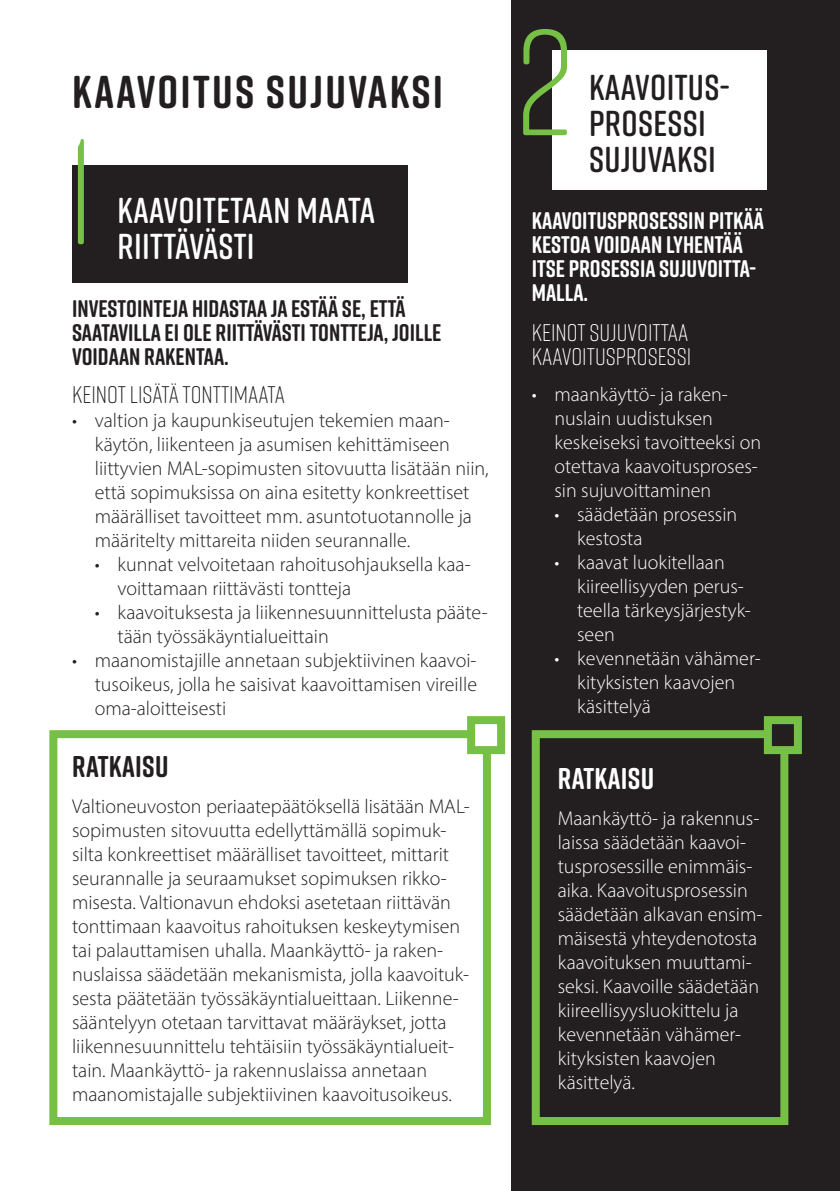
<style>
.page{position:relative;width:840px;height:1191px;background:#fff}
.page>*{position:absolute;margin:0;border:0;box-sizing:border-box;transform-origin:0 0}
.t1{font:300 150px "Rift Soft";color:#77c046}
.t2{font:700 46px "Rift Soft";letter-spacing:.05em;color:#231f20}
.t3{font:600 36px/36px "Rift Soft";letter-spacing:.01em;color:#fff}
.t4{font:600 36px/36px "Rift Soft";letter-spacing:.01em;color:#231f20}
.t5{font:700 30px "Rift Soft";letter-spacing:.01em;color:#fff}
.t6{font:700 30px "Rift Soft";letter-spacing:.01em;color:#231f20}
.t7{font:700 24px/24px "Rift Soft";color:#231f20}
.t8{font:700 24px/24px "Rift Soft";color:#fff}
.t9{font:300 24px/24px "Rift Soft";color:#fff}
.t10{font:300 24px "Rift Soft";color:#231f20}
.t11{font:300 20px/24px "Myriad Pro";color:#231f20}
.t12{font:300 20px/24px "Myriad Pro";color:#fff}
</style>
<div class="page">
<div style="left:511px;top:0;width:328px;height:1191px;background:#231f20"></div>
<div style="left:72px;top:165px;width:336px;height:117px;background:#231f20"></div>
<div style="left:552px;top:50px;width:214px;height:139px;background:#fff"></div>
<div style="left:531px;top:730px;width:257px;height:395px;border:8px solid #77c046"></div>
<div style="left:49px;top:730px;width:441px;height:395px;background:#fff;border:8px solid #77c046"></div>
<div style="left:467px;top:716px;width:38px;height:38px;background:#fff;border:8px solid #77c046"></div>
<div style="left:767px;top:720px;width:30px;height:30px;background:#231f20"></div>
<div style="left:763px;top:716px;width:38px;height:38px;border:8px solid #77c046"></div>
<h2 class="t2" style="left:72px;top:59px;width:372px">KAAVOITUS SUJUVAKSI</h2>
<h1 class="t1" style="left:66px;top:87px;width:32px">1</h1>
<h3 class="t3" style="left:117px;top:191px;width:259px">KAAVOITETAAN MAATA<br>RIITTÄVÄSTI</h3>
<p class="t7" style="left:72px;top:296px;width:371px">INVESTOINTEJA HIDASTAA JA ESTÄÄ SE, ETTÄ<br>SAATAVILLA EI OLE RIITTÄVÄSTI TONTTEJA, JOILLE<br>VOIDAAN RAKENTAA.</p>
<p class="t10" style="left:72px;top:378px;width:214px">KEINOT LISÄTÄ TONTTIMAATA</p>
<p class="t11" style="left:95px;top:408px;width:395px;text-indent:-23px">• valtion ja kaupunkiseutujen tekemien maan&shy;käytön, liikenteen ja asumisen kehittämiseen liittyvien MAL-sopimusten sitovuutta lisätään niin, että sopimuksissa on aina esitetty konkreettiset määrälliset tavoitteet mm. asuntotuotannolle ja määritelty mittareita niiden seurannalle.</p>
<p class="t11" style="left:117px;top:552px;width:354px;text-indent:-23px">• kunnat velvoitetaan rahoitusohjauksella kaa&shy;voittamaan riittävästi tontteja</p>
<p class="t11" style="left:117px;top:600px;width:371px;text-indent:-23px">• kaavoituksesta ja liikennesuunnittelusta pääte&shy;tään työssäkäyntialueittain</p>
<p class="t11" style="left:95px;top:648px;width:383px;text-align:justify;text-indent:-23px">• maanomistajille annetaan subjektiivinen kaavoi&shy;tusoikeus, jolla he saisivat kaavoittamisen vireille oma-aloitteisesti</p>
<h3 class="t6" style="left:72px;top:745px;width:98px">RATKAISU</h3>
<p class="t11" style="left:72px;top:794px;width:399px">Valtioneuvoston periaatepäätöksellä lisätään MAL&shy;sopimusten sitovuutta edellyttämällä sopimuk&shy;silta konkreettiset määrälliset tavoitteet, mittarit seurannalle ja seuraamukset sopimuksen rikko&shy;misesta. Valtionavun ehdoksi asetetaan riittävän tonttimaan kaavoitus rahoituksen keskeytymisen tai palauttamisen uhalla. Maankäyttö- ja raken&shy;nuslaissa säädetään mekanismista, jolla kaavoituk&shy;sesta päätetään työssäkäyntialueittaan. Liikenne&shy;sääntelyyn otetaan tarvittavat määräykset, jotta liikennesuunnittelu tehtäisiin työssäkäyntialueit&shy;tain. Maankäyttö- ja rakennuslaissa annetaan maanomistajalle subjektiivinen kaavoitusoikeus.</p>
<h1 class="t1" style="left:514px;top:-22px;width:61px">2</h1>
<h3 class="t4" style="left:588px;top:68px;width:142px">KAAVOITUS-<br>PROSESSI<br>SUJUVAKSI</h3>
<p class="t8" style="left:531px;top:208px;width:234px">KAAVOITUSPROSESSIN PITKÄÄ<br>KESTOA VOIDAAN LYHENTÄÄ<br>ITSE PROSESSIA SUJUVOITTA-<br>MALLA.</p>
<p class="t9" style="left:531px;top:319px;width:161px">KEINOT SUJUVOITTAA<br>KAAVOITUSPROSESSI</p>
<p class="t12" style="left:554px;top:382px;width:208px;text-indent:-23px">• maankäyttö- ja raken&shy;nuslain uudistuksen keskeiseksi tavoitteeksi on otettava kaavoitusproses&shy;sin sujuvoittaminen</p>
<p class="t12" style="left:577px;top:502px;width:161px;text-indent:-23px">• säädetään prosessin kestosta</p>
<p class="t12" style="left:577px;top:550px;width:175px;text-indent:-23px">• kaavat luokitellaan kiireellisyyden perus&shy;teella tärkeysjärjestyk&shy;seen</p>
<p class="t12" style="left:577px;top:646px;width:185px;text-indent:-23px">• kevennetään vähämer&shy;kityksisten kaavojen käsittelyä</p>
<h3 class="t5" style="left:557px;top:757px;width:98px">RATKAISU</h3>
<p class="t12" style="left:557px;top:806px;width:206px">Maankäyttö- ja rakennus&shy;laissa säädetään kaavoi&shy;tusprosessille enimmäis&shy;aika. Kaavoitusprosessin säädetään alkavan ensim&shy;mäisestä yhteydenotosta kaavoituksen muuttami&shy;seksi. Kaavoille säädetään kiireellisyysluokittelu ja kevennetään vähämer&shy;kityksisten kaavojen käsittelyä.</p>
</div>
